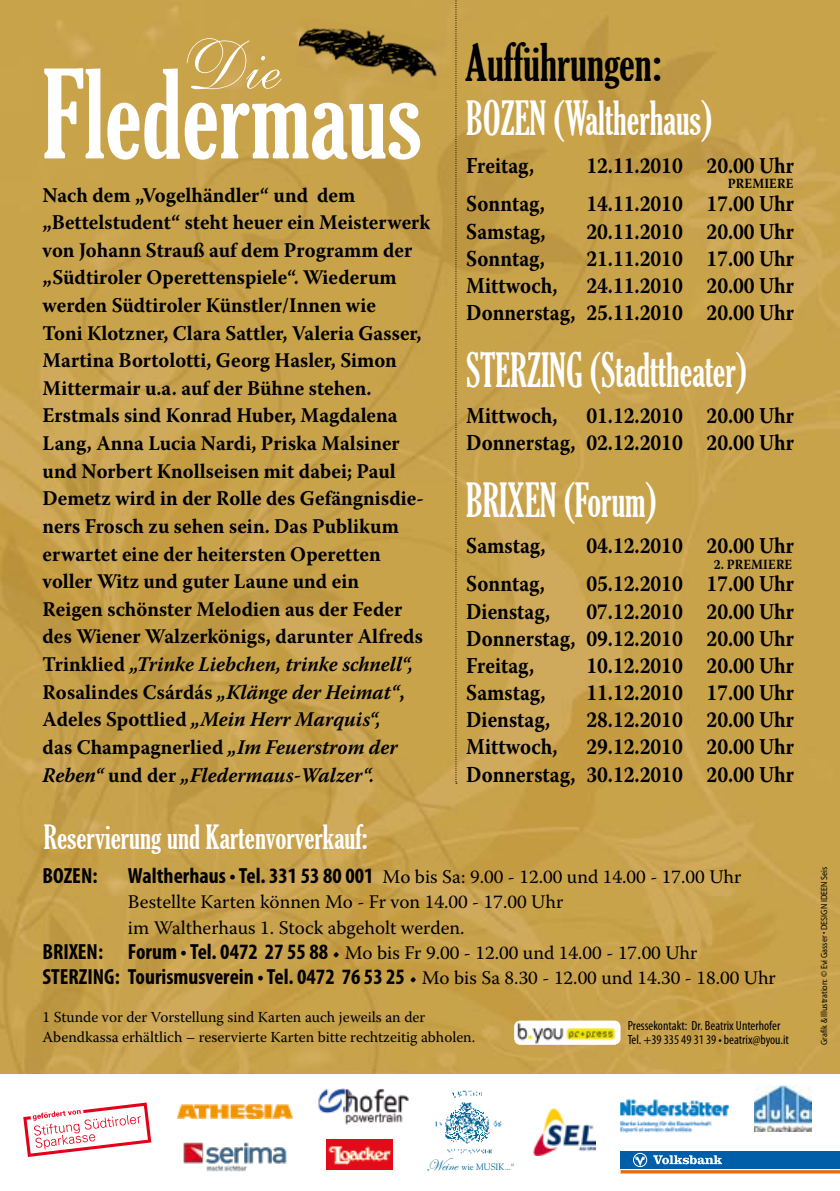
<style>
.page{position:relative;width:840px;height:1191px;background:#fff}
.page>*{position:absolute;margin:0;border:0;box-sizing:border-box;transform-origin:0 0}
.t1{font:extra-condensed 118.4px "Gloucester";color:#fff}
.t2{font:69.2px "Shelley Allegro Script";color:#fff}
.t3{font:extra-condensed 50px "Gloucester";color:#000}
.t4{font:extra-condensed 45.2px "Gloucester";color:#fff;scale:.88 1}
.t5{font:extra-condensed 32px "Gloucester";color:#fff}
.t6{font:700 22.6px/27.2px "Warnock Pro";color:#000;text-align:right;scale:.88 1}
.t7{font:700 condensed 22px "Myriad Pro";color:#000}
.t8{font:700 20.8px/27.6px "Warnock Pro";color:#000;scale:.95 1}
.t9{font:19.2px "Warnock Pro";color:#000}
.t10{font:15.2px/20px "Warnock Pro";color:#000}
.t11{font:700 14px "Warnock Pro";color:#000;scale:.9 1}
.t12{font:condensed 13.4px/14.6px "Myriad Pro";color:#000}
.t13{font:9.2px "Goudy";color:#006293;scale:.95 1}
.t14{font:9px "Myriad";color:#000;scale:.9 1}
.s1{font-style:italic}
.s2{font-family:"Myriad Pro";font-weight:700;font-stretch:condensed;font-size:22px}
.s3{font-family:"Warnock Pro";font-weight:400;font-stretch:normal;font-size:19.2px}
.s4{font-family:"Edwardian Script ITC";font-size:15.8px}
</style>
<div class="page">
<img style="left:0;top:0;width:839px;height:1074px">
<div style="left:514px;top:1020px;width:106px;height:24px;background:#fff;border-radius:6px"></div>
<img style="left:515px;top:1021px;width:100px;height:23px">
<img style="left:178px;top:1104px;width:114px;height:15px">
<img style="left:183px;top:1142px;width:104px;height:30px">
<svg style="left:23px;top:1102px;width:128px;height:55px"></svg>
<img style="left:295px;top:16px;width:150px;height:75px">
<svg style="left:455px;top:0;width:1px;height:783px"></svg>
<img style="left:318px;top:1088px;width:91px;height:36px">
<img style="left:620px;top:1099px;width:109px;height:34px">
<img style="left:533px;top:1108px;width:62px;height:47px">
<img style="left:754px;top:1085px;width:56px;height:46px">
<img style="left:326px;top:1140px;width:67px;height:29px">
<img style="left:435px;top:1090px;width:67px;height:64px">
<div style="left:620px;top:1152px;width:219px;height:21px;background:linear-gradient(to right,#005ea8,#005ea8)"></div>
<div style="left:620px;top:1151px;width:219px;height:17px;background:#005ea8"></div>
<div style="left:633px;top:1153px;width:13px;height:13px;border:1px solid #fff;border-radius:50%"></div>
<svg style="left:634px;top:1156px;width:11px;height:10px"></svg>
<svg style="left:653px;top:1155px;width:68px;height:9px"></svg>
<hr style="left:620px;top:1170px;width:219px;height:3px;background:#eb6a0a">
<h2 class="t2" style="left:173px;top:25px;width:98px">Die</h2>
<h1 class="t1" style="left:43px;top:47px;width:380px">Fledermaus</h1>
<p class="t8" style="left:43px;top:180px;width:409px">Nach dem „Vogelhändler“ und dem „Bettelstudent“ steht heuer ein Meisterwerk von Johann Strauß auf dem Programm der „Südtiroler Operettenspiele“. Wiederum werden Südtiroler Künstler/Innen wie<br>Toni Klotzner, Clara Sattler, Valeria Gasser, Martina Bortolotti, Georg Hasler, Simon Mittermair u.a. auf der Bühne stehen.<br>Erstmals sind Konrad Huber, Magdalena Lang, Anna Lucia Nardi, Priska Malsiner und Norbert Knollseisen mit dabei; Paul Demetz wird in der Rolle des Gefängnisdie&shy;ners Frosch zu sehen sein. Das Publikum erwartet eine der heitersten Operetten voller Witz und guter Laune und ein<br>Reigen schönster Melodien aus der Feder des Wiener Walzerkönigs, darunter Alfreds Trinklied <span class="s1">„Trinke Liebchen, trinke schnell“, </span>Rosalindes Csárdás <span class="s1">„Klänge der Heimat“</span>, Adeles Spottlied <span class="s1">„Mein Herr Marquis“,<br></span>das Champagnerlied <span class="s1">„Im Feuerstrom der Reben“</span> und der <span class="s1">„Fledermaus-Walzer“.</span></p>
<h3 class="t5" style="left:44px;top:819px;width:325px">Reservierung und Kartenvorverkauf:</h3>
<h3 class="t3" style="left:465px;top:33px;width:198px">Aufführungen:</h3>
<h3 class="t4" style="left:466px;top:92px;width:281px">BOZEN (Waltherhaus)</h3>
<p class="t6" style="left:466px;top:152px;width:78px">Freitag,</p>
<p class="t6" style="left:586px;top:152px;width:237px">12.11.2010 20.00 Uhr</p>
<p class="t6" style="left:466px;top:190px;width:91px">Sonntag,</p>
<p class="t6" style="left:586px;top:190px;width:237px">14.11.2010 17.00 Uhr</p>
<p class="t6" style="left:466px;top:217px;width:92px">Samstag,</p>
<p class="t6" style="left:586px;top:217px;width:237px">20.11.2010 20.00 Uhr</p>
<p class="t6" style="left:466px;top:244px;width:91px">Sonntag,</p>
<p class="t6" style="left:586px;top:244px;width:237px">21.11.2010 17.00 Uhr</p>
<p class="t6" style="left:466px;top:271px;width:105px">Mittwoch,</p>
<p class="t11" style="left:727px;top:175px;width:19px">Premiere</p>
<p class="t6" style="left:466px;top:271px;width:374px">24.11.2010 20.00 Uhr<br>Donnerstag, 25.11.2010 20.00 Uhr</p>
<h3 class="t4" style="left:466px;top:344px;width:320px">STERZING (Stadttheater)</h3>
<p class="t6" style="left:466px;top:401px;width:105px">Mittwoch,</p>
<p class="t6" style="left:466px;top:401px;width:374px">01.12.2010 20.00 Uhr<br>Donnerstag, 02.12.2010 20.00 Uhr</p>
<h3 class="t4" style="left:466px;top:475px;width:218px">BRIXEN (Forum)</h3>
<p class="t6" style="left:466px;top:532px;width:92px">Samstag,</p>
<p class="t6" style="left:586px;top:532px;width:237px">04.12.2010 20.00 Uhr</p>
<p class="t6" style="left:466px;top:570px;width:91px">Sonntag,</p>
<p class="t6" style="left:586px;top:570px;width:237px">05.12.2010 17.00 Uhr</p>
<p class="t6" style="left:466px;top:597px;width:97px">Dienstag,</p>
<p class="t11" style="left:713px;top:556px;width:34px">2. Premiere</p>
<p class="t6" style="left:466px;top:597px;width:374px;text-align:justify;text-indent:120px">07.12.2010 20.00 Uhr Donnerstag, 09.12.2010 20.00 Uhr Freitag,</p>
<p class="t6" style="left:586px;top:651px;width:237px">10.12.2010 20.00 Uhr</p>
<p class="t6" style="left:466px;top:678px;width:92px">Samstag,</p>
<p class="t6" style="left:586px;top:678px;width:237px">11.12.2010 17.00 Uhr</p>
<p class="t6" style="left:466px;top:706px;width:97px">Dienstag,</p>
<p class="t6" style="left:586px;top:706px;width:237px">28.12.2010 20.00 Uhr</p>
<p class="t6" style="left:466px;top:733px;width:105px">Mittwoch,</p>
<p class="t6" style="left:466px;top:733px;width:374px">29.12.2010 20.00 Uhr<br>Donnerstag, 30.12.2010 20.00 Uhr</p>
<p class="t7" style="left:43px;top:862px;width:56px">BOZEN:</p>
<p class="t9" style="left:128px;top:865px;width:614px"><span class="s2">Waltherhaus • Tel. 331 53 80 001</span> Mo bis Sa: 9.00 - 12.00 und 14.00 - 17.00 Uhr</p>
<p class="t9" style="left:128px;top:890px;width:436px">Bestellte Karten können Mo - Fr von 14.00 - 17.00 Uhr</p>
<p class="t9" style="left:128px;top:915px;width:338px">im Waltherhaus 1. Stock abgeholt werden.</p>
<p class="t9" style="left:43px;top:941px;width:656px"><span class="s2">BRIXEN: Forum • Tel. 0472 27 55 88</span> • Mo bis Fr 9.00 - 12.00 und 14.00 - 17.00 Uhr</p>
<p class="t7" style="left:43px;top:962px;width:734px">STERZING: Tourismusverein • Tel. 0472 76 53 25 <span class="s3">• Mo bis Sa 8.30 - 12.00 und 14.30 - 18.00 Uhr</span></p>
<p class="t10" style="left:43px;top:1007px;width:434px">1 Stunde vor der Vorstellung sind Karten auch jeweils an der<br>Abendkassa erhältlich – reservierte Karten bitte rechtzeitig abholen.</p>
<p class="t12" style="left:627px;top:1018px;width:163px">Pressekontakt: Dr. Beatrix Unterhofer<br>Tel. +39 335 49 31 39 • beatrix@byou.it</p>
<p class="t14" style="left:819px;top:1045px;width:199px;rotate:-90deg">Grafik &amp; Illustration: © Evi Gasser • DESIGN IDEEN Seis</p>
<p class="t13" style="left:426px;top:1161px;width:94px"><span class="s1">„</span><span class="s4">Weine</span> wie Musik<span class="s1">...“</span></p>
</div>
